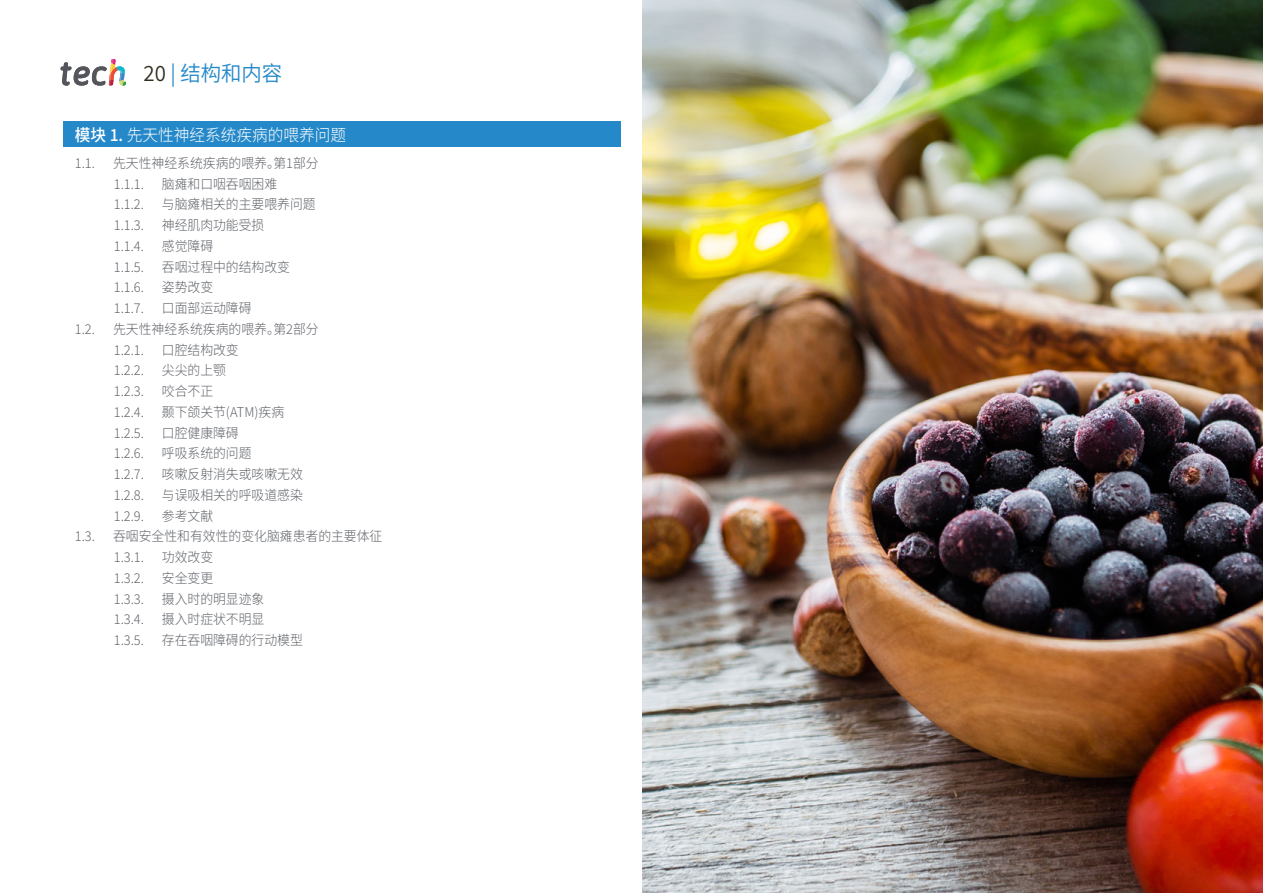
<style>
.page{position:relative;width:1263px;height:893px;background:#fff}
.page>*{position:absolute;margin:0;border:0;box-sizing:border-box;transform-origin:0 0}
.t1{font:21px "Source Han Sans CN";color:#2488c9}
.t2{font:300 16.5px "Source Han Sans CN";color:#fff;scale:.95 1}
.t3{font:300 13.5px/20.7px "Source Han Sans CN";color:#61646a;scale:.95 1}
.s1{color:#312e20}
.s2{font-weight:500}
</style>
<div class="page">
<img style="left:642px;top:0;width:621px;height:893px">
<div style="left:64px;top:121px;width:557px;height:26px;background:#2488c9"></div>
<svg style="left:61px;top:59px;width:65px;height:27px"></svg>
<h1 class="t1" style="left:144px;top:61px;width:140px"><span class="s1">20</span> | 结构和内容</h1>
<p class="t2" style="left:75px;top:125px;width:287px"><span class="s2">模块 1.</span> 先天性神经系统疾病的喂养问题</p>
<p class="t3" style="left:75px;top:153px;width:23px">1.1.</p>
<p class="t3" style="left:113px;top:153px;width:218px">先天性神经系统疾病的喂养。第1部分<br>1.1.1.</p>
<p class="t3" style="left:162px;top:174px;width:123px">脑瘫和口咽吞咽困难</p>
<p class="t3" style="left:114px;top:194px;width:33px">1.1.2.</p>
<p class="t3" style="left:162px;top:194px;width:164px">与脑瘫相关的主要喂养问题</p>
<p class="t3" style="left:114px;top:215px;width:33px">1.1.3.</p>
<p class="t3" style="left:162px;top:215px;width:109px">神经肌肉功能受损</p>
<p class="t3" style="left:114px;top:236px;width:33px">1.1.4.</p>
<p class="t3" style="left:162px;top:236px;width:55px">感觉障碍</p>
<p class="t3" style="left:114px;top:257px;width:33px">1.1.5.</p>
<p class="t3" style="left:162px;top:257px;width:136px">吞咽过程中的结构改变</p>
<p class="t3" style="left:114px;top:277px;width:33px">1.1.6.</p>
<p class="t3" style="left:162px;top:277px;width:55px">姿势改变</p>
<p class="t3" style="left:114px;top:298px;width:33px">1.1.7.</p>
<p class="t3" style="left:162px;top:298px;width:96px">口面部运动障碍</p>
<p class="t3" style="left:75px;top:319px;width:23px">1.2.</p>
<p class="t3" style="left:113px;top:319px;width:218px">先天性神经系统疾病的喂养。第2部分<br>1.2.1.</p>
<p class="t3" style="left:162px;top:340px;width:83px">口腔结构改变</p>
<p class="t3" style="left:114px;top:360px;width:33px">1.2.2.</p>
<p class="t3" style="left:162px;top:360px;width:69px">尖尖的上颚</p>
<p class="t3" style="left:114px;top:381px;width:33px">1.2.3.</p>
<p class="t3" style="left:162px;top:381px;width:55px">咬合不正</p>
<p class="t3" style="left:114px;top:402px;width:33px">1.2.4.</p>
<p class="t3" style="left:162px;top:402px;width:130px">颞下颌关节(ATM)疾病</p>
<p class="t3" style="left:114px;top:423px;width:33px">1.2.5.</p>
<p class="t3" style="left:162px;top:423px;width:83px">口腔健康障碍</p>
<p class="t3" style="left:114px;top:443px;width:33px">1.2.6.</p>
<p class="t3" style="left:162px;top:443px;width:96px">呼吸系统的问题</p>
<p class="t3" style="left:114px;top:464px;width:33px">1.2.7.</p>
<p class="t3" style="left:162px;top:464px;width:150px">咳嗽反射消失或咳嗽无效</p>
<p class="t3" style="left:114px;top:485px;width:33px">1.2.8.</p>
<p class="t3" style="left:162px;top:485px;width:150px">与误吸相关的呼吸道感染</p>
<p class="t3" style="left:114px;top:506px;width:33px">1.2.9.</p>
<p class="t3" style="left:162px;top:506px;width:55px">参考文献</p>
<p class="t3" style="left:75px;top:526px;width:23px">1.3.</p>
<p class="t3" style="left:113px;top:526px;width:285px">吞咽安全性和有效性的变化脑瘫患者的主要体征<br>1.3.1.</p>
<p class="t3" style="left:162px;top:547px;width:55px">功效改变</p>
<p class="t3" style="left:114px;top:568px;width:33px">1.3.2.</p>
<p class="t3" style="left:162px;top:568px;width:55px">安全变更</p>
<p class="t3" style="left:114px;top:589px;width:33px">1.3.3.</p>
<p class="t3" style="left:162px;top:589px;width:109px">摄入时的明显迹象</p>
<p class="t3" style="left:114px;top:609px;width:33px">1.3.4.</p>
<p class="t3" style="left:162px;top:609px;width:109px">摄入时症状不明显</p>
<p class="t3" style="left:114px;top:630px;width:33px">1.3.5.</p>
<p class="t3" style="left:162px;top:630px;width:150px">存在吞咽障碍的行动模型</p>
</div>
